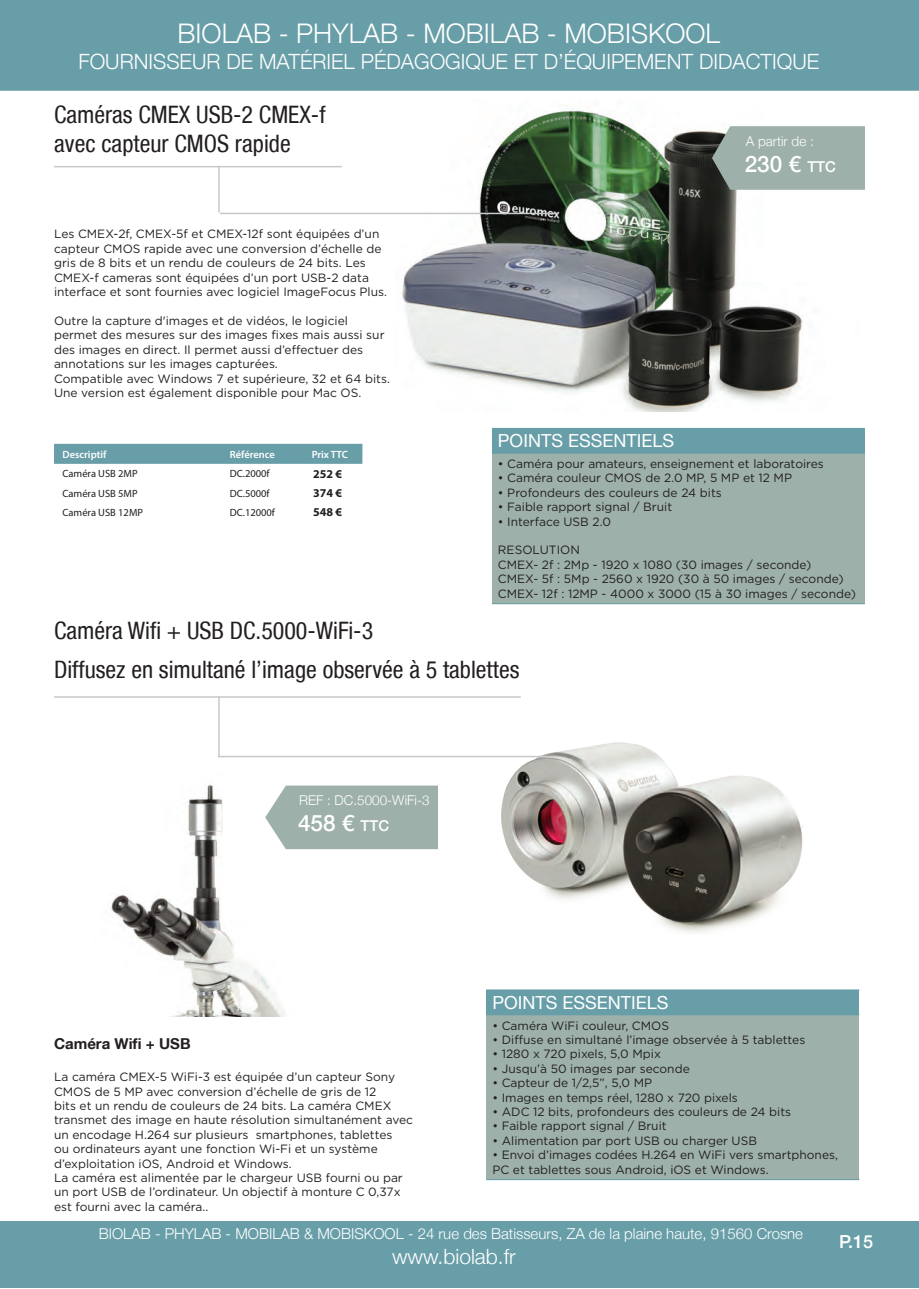
<style>
.page{position:relative;width:919px;height:1289px;background:#fff}
.page>*{position:absolute;margin:0;border:0;box-sizing:border-box;transform-origin:0 0}
.t1{font:300 27px "Helvetica Neue LT";color:#fff}
.t2{font:condensed 24px/28.8px "Helvetica Neue LT";color:#231f20}
.t3{font:500 22.5px "Helvetica Neue LT";color:#fff}
.t4{font:300 21px "Helvetica Neue LT";color:#fff}
.t5{font:18px "Helvetica Neue LT";color:#fff}
.t6{font:500 18px "Helvetica Neue LT";color:#fff}
.t7{font:300 15px "Helvetica Neue LT";color:#fff}
.t8{font:700 15px "Helvetica Neue LT";color:#231f20}
.t9{font:300 13.5px "Helvetica Neue LT";color:#fff}
.t10{font:12px/14.4px "Gotham";color:#231f20}
.t11{font:700 12px "Myriad Pro";color:#231f20}
.t12{font:10.5px "Myriad Pro";color:#231f20}
.t13{font:600 10.5px "Myriad Pro";color:#fff}
.s1{font-size:15px}
</style>
<div class="page">
<div style="left:0;top:1220px;width:918px;height:67px;background:#689ea8"></div>
<div style="left:0;top:0;width:918px;height:91px;background:#689ea8"></div>
<img style="left:493px;top:742px;width:310px;height:191px">
<img style="left:395px;top:108px;width:408px;height:303px">
<img style="left:110px;top:784px;width:214px;height:232px">
<hr style="left:54px;top:696px;width:466px;height:1px;background:#c7c8ca">
<hr style="left:218px;top:696px;width:2px;height:61px;background:#c7c8ca">
<hr style="left:218px;top:755px;width:339px;height:2px;background:#c7c8ca">
<svg style="left:265px;top:785px;width:173px;height:64px;background:#a3b5af"></svg>
<hr style="left:54px;top:166px;width:288px;height:1px;background:#c7c8ca">
<hr style="left:218px;top:166px;width:2px;height:46px;background:#c7c8ca">
<hr style="left:220px;top:213px;width:338px;height:1px;background:#c7c8ca">
<div style="left:486px;top:989px;width:373px;height:25px;background:#689ea8"></div>
<div style="left:486px;top:1014px;width:373px;height:165px;background:#9db0aa"></div>
<hr style="left:486px;top:1014px;width:373px;height:1px;background:#689ea8">
<hr style="left:486px;top:1179px;width:373px;height:1px;background:#689ea8">
<div style="left:492px;top:428px;width:372px;height:25px;background:#689ea8"></div>
<div style="left:492px;top:453px;width:372px;height:150px;background:#9db0aa"></div>
<hr style="left:492px;top:453px;width:372px;height:1px;background:#689ea8">
<hr style="left:492px;top:603px;width:372px;height:1px;background:#689ea8">
<div style="left:54px;top:444px;width:308px;height:20px;background:#689ea8"></div>
<svg style="left:711px;top:126px;width:153px;height:64px;background:#98a9a3"></svg>
<h1 class="t1" style="left:178px;top:17px;width:544px">BIOLAB - PHYLAB - MOBILAB - MOBISKOOL</h1>
<h3 class="t4" style="left:78px;top:48px;width:742px">FOURNISSEUR DE MATÉRIEL PÉDAGOGIQUE ET D’ÉQUIPEMENT DIDACTIQUE</h3>
<h2 class="t2" style="left:54px;top:100px;width:273px">Caméras CMEX USB-2 CMEX-f avec capteur CMOS rapide</h2>
<p class="t10" style="left:54px;top:227px;width:334px">Les CMEX-2f, CMEX-5f et CMEX-12f sont équipées d’un capteur CMOS rapide avec une conversion d’échelle de gris de 8 bits et un rendu de couleurs de 24 bits. Les CMEX-f cameras sont équipées d’un port USB-2 data interface et sont fournies avec logiciel ImageFocus Plus.</p>
<p class="t10" style="left:54px;top:313px;width:337px">Outre la capture d'images et de vidéos, le logiciel permet des mesures sur des images fixes mais aussi sur des images en direct. Il permet aussi d’effectuer des annotations sur les images capturées.<br>Compatible avec Windows 7 et supérieure, 32 et 64 bits.<br>Une version est également disponible pour Mac OS.</p>
<p class="t13" style="left:63px;top:447px;width:45px">Descriptif</p>
<p class="t13" style="left:230px;top:447px;width:47px">Référence</p>
<p class="t13" style="left:312px;top:447px;width:38px">Prix TTC</p>
<p class="t12" style="left:63px;top:467px;width:77px">Caméra USB 2MP</p>
<p class="t12" style="left:230px;top:467px;width:41px">DC.2000f</p>
<p class="t11" style="left:313px;top:466px;width:31px">252 €</p>
<p class="t12" style="left:63px;top:486px;width:77px">Caméra USB 5MP</p>
<p class="t12" style="left:230px;top:486px;width:41px">DC.5000f</p>
<p class="t11" style="left:313px;top:485px;width:31px">374 €</p>
<p class="t12" style="left:63px;top:505px;width:82px">Caméra USB 12MP</p>
<p class="t12" style="left:230px;top:505px;width:47px">DC.12000f</p>
<p class="t11" style="left:313px;top:504px;width:31px">548 €</p>
<h2 class="t2" style="left:54px;top:616px;width:321px">Caméra Wifi + USB DC.5000‑WiFi‑3</h2>
<p class="t9" style="left:745px;top:133px;width:70px">A partir de :</p>
<h3 class="t3" style="left:744px;top:151px;width:93px">230 € <span class="s1">TTC</span></h3>
<h3 class="t5" style="left:498px;top:430px;width:177px">POINTS ESSENTIELS</h3>
<p class="t10" style="left:498px;top:456px;width:327px">• Caméra pour amateurs, enseignement et laboratoires</p>
<p class="t10" style="left:498px;top:471px;width:295px">• Caméra couleur CMOS de 2.0 MP, 5 MP et 12 MP</p>
<p class="t10" style="left:498px;top:485px;width:225px">• Profondeurs des couleurs de 24 bits</p>
<p class="t10" style="left:498px;top:499px;width:176px">• Faible rapport signal / Bruit</p>
<p class="t10" style="left:498px;top:514px;width:114px">• Interface USB 2.0</p>
<p class="t10" style="left:498px;top:543px;width:359px">RESOLUTION<br>CMEX- 2f : 2Mp - 1920 x 1080 (30 images / seconde)<br>CMEX- 5f : 5Mp - 2560 x 1920 (30 à 50 images / seconde)<br>CMEX- 12f : 12MP - 4000 x 3000 (15 à 30 images / seconde)</p>
<h2 class="t2" style="left:54px;top:654px;width:467px">Diffusez en simultané l’image observée à 5 tablettes</h2>
<p class="t9" style="left:299px;top:792px;width:132px">REF : DC.5000‑WiFi‑3</p>
<h3 class="t3" style="left:298px;top:810px;width:93px">458 € <span class="s1">TTC</span></h3>
<p class="t8" style="left:54px;top:1034px;width:138px">Caméra Wifi + USB</p>
<p class="t10" style="left:54px;top:1069px;width:360px">La caméra CMEX-5 WiFi-3 est équipée d’un capteur Sony CMOS de 5 MP avec conversion d’échelle de gris de 12<br>bits et un rendu de couleurs de 24 bits. La caméra CMEX transmet des image en haute résolution simultanément avec un encodage H.264 sur plusieurs smartphones, tablettes<br>ou ordinateurs ayant une fonction Wi-Fi et un système d’exploitation iOS, Android et Windows.<br>La caméra est alimentée par le chargeur USB fourni ou par un port USB de l’ordinateur. Un objectif à monture C 0,37x est fourni avec la caméra..</p>
<h3 class="t5" style="left:492px;top:991px;width:177px">POINTS ESSENTIELS</h3>
<p class="t10" style="left:492px;top:1017px;width:178px">• Caméra WiFi couleur, CMOS</p>
<p class="t10" style="left:492px;top:1032px;width:314px">• Diffuse en simultané l’image observée à 5 tablettes</p>
<p class="t10" style="left:492px;top:1046px;width:170px">• 1280 x 720 pixels, 5,0 Mpix</p>
<p class="t10" style="left:492px;top:1061px;width:199px">• Jusqu’à 50 images par seconde</p>
<p class="t10" style="left:492px;top:1075px;width:161px">• Capteur de 1/2,5”, 5,0 MP</p>
<p class="t10" style="left:492px;top:1089px;width:247px">• Images en temps réel, 1280 x 720 pixels</p>
<p class="t10" style="left:492px;top:1104px;width:300px">• ADC 12 bits, profondeurs des couleurs de 24 bits</p>
<p class="t10" style="left:492px;top:1118px;width:176px">• Faible rapport signal / Bruit</p>
<p class="t10" style="left:492px;top:1133px;width:266px">• Alimentation par port USB ou charger USB</p>
<p class="t10" style="left:492px;top:1147px;width:347px">• Envoi d’images codées H.264 en WiFi vers smartphones,<br>PC et tablettes sous Android, iOS et Windows.</p>
<p class="t7" style="left:99px;top:1224px;width:705px">BIOLAB - PHYLAB - MOBILAB &amp; MOBISKOOL - 24 rue des Batisseurs, ZA de la plaine haute, 91560 Crosne</p>
<h3 class="t4" style="left:392px;top:1243px;width:125px">www.biolab.fr</h3>
<h3 class="t6" style="left:839px;top:1230px;width:35px">P.15</h3>
</div>
